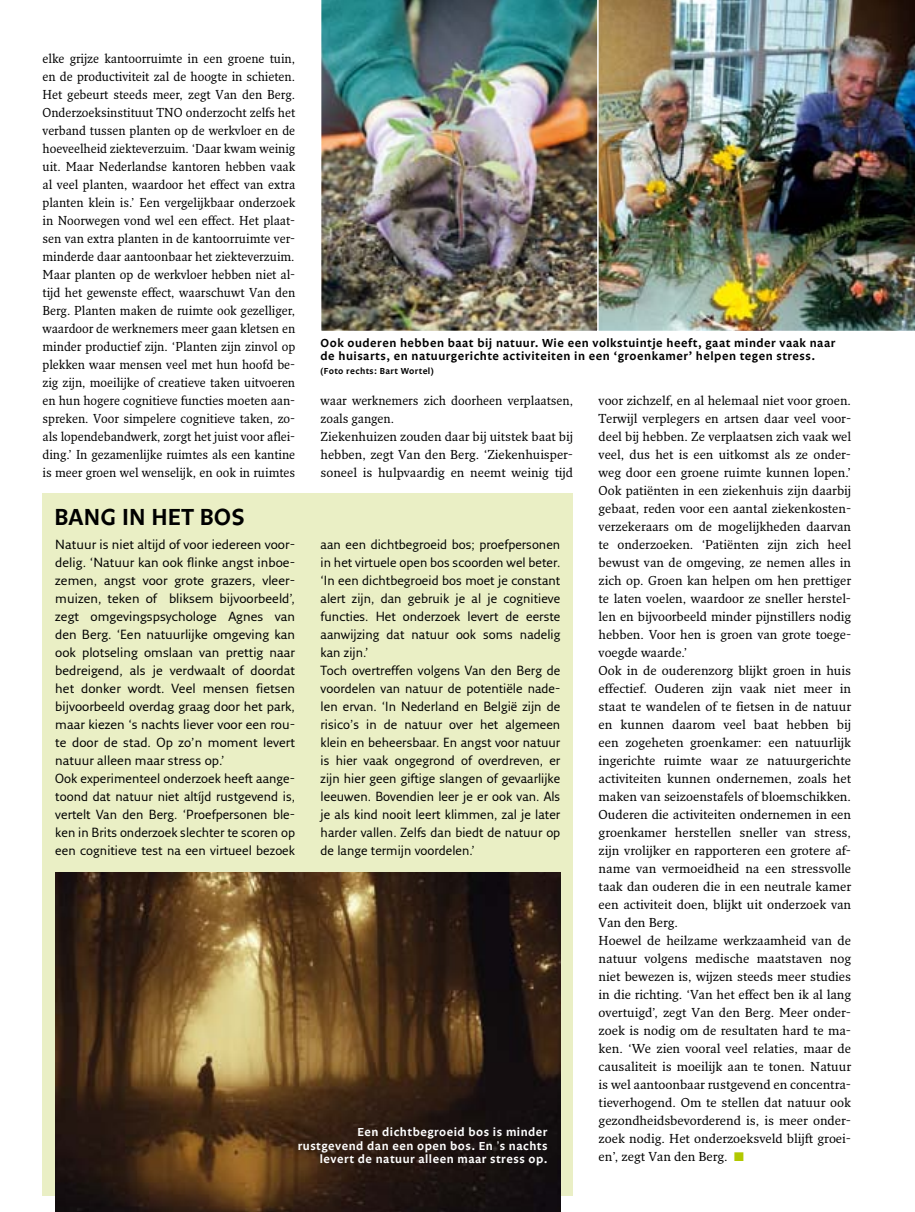
<style>
.page{position:relative;width:915px;height:1212px;background:#fff}
.page>*{position:absolute;margin:0;border:0;box-sizing:border-box;transform-origin:0 0}
.t1{font:600 24px "Legato OT";letter-spacing:.01em;color:#000}
.t2{font:12.9px/18px "Fresco Sans Std";color:#000}
.t3{font:12.6px/18px "Fresco Std";color:#000}
.t4{font:600 12px/13.5px "Legato OT";letter-spacing:.04em;color:#000}
.t5{font:600 12px/13.5px "Legato OT";letter-spacing:.04em;color:#fff;text-align:right}
.t6{font:600 9px "Legato OT";letter-spacing:.04em;color:#000}
.s1{color:#b1c800}
.s2{font-family:"Helvetica";font-weight:400}
</style>
<div class="page">
<img style="left:598px;top:0;width:316px;height:331px">
<img style="left:321px;top:0;width:277px;height:331px">
<div style="left:43px;top:493px;width:530px;height:702px;background:#eaefc5"></div>
<img style="left:55px;top:872px;width:505px;height:340px">
<p class="t3" style="left:43px;top:49px;width:254px;text-align:justify">elke grijze kantoorruimte in een groene tuin, en de productiviteit zal de hoogte in schieten.<br>Het gebeurt steeds meer, zegt Van den Berg.<br>Onderzoeksinstituut TNO onderzocht zelfs het verband tussen planten op de werkvloer en de hoeveelheid ziekteverzuim. ‘Daar kwam weinig uit. Maar Nederlandse kantoren hebben vaak al veel planten, waardoor het effect van extra planten klein is.’ Een vergelijkbaar onderzoek in Noorwegen vond wel een effect. Het plaat&shy;sen van extra planten in de kantoorruimte ver&shy;minderde daar aantoonbaar het ziekteverzuim.<br>Maar planten op de werkvloer hebben niet al&shy;tijd het gewenste effect, waarschuwt Van den Berg. Planten maken de ruimte ook gezelliger, waardoor de werknemers meer gaan kletsen en minder productief zijn. ‘Planten zijn zinvol op plekken waar mensen veel met hun hoofd be&shy;zig zijn, moeilijke of creatieve taken uitvoeren en hun hogere cognitieve functies moeten aan&shy;spreken. Voor simpelere cognitieve taken, zo&shy;als lopendebandwerk, zorgt het juist voor aflei&shy;ding.’ In gezamenlijke ruimtes als een kantine is meer groen wel wenselijk, en ook in ruimtes</p>
<p class="t4" style="left:320px;top:336px;width:516px">Ook ouderen hebben baat bij natuur. Wie een volkstuintje heeft, gaat minder vaak naar de huisarts, en natuurgerichte activiteiten in een ‘groenkamer’ helpen tegen stress.</p>
<p class="t6" style="left:320px;top:365px;width:115px">(Foto rechts: Bart Wortel)</p>
<p class="t3" style="left:320px;top:391px;width:254px">waar werknemers zich doorheen verplaatsen, zoals gangen.<br>Ziekenhuizen zouden daar bij uitstek baat bij hebben, zegt Van den Berg. ‘Ziekenhuisper&shy;soneel is hulpvaardig en neemt weinig tijd</p>
<p class="t3" style="left:598px;top:391px;width:254px">voor zichzelf, en al helemaal niet voor groen.<br>Terwijl verplegers en artsen daar veel voor&shy;deel bij hebben. Ze verplaatsen zich vaak wel veel, dus het is een uitkomst als ze onder&shy;weg door een groene ruimte kunnen lopen.’ Ook patiënten in een ziekenhuis zijn daarbij gebaat, reden voor een aantal ziekenkosten&shy;verzekeraars om de mogelijkheden daarvan te onderzoeken. ‘Patiënten zijn zich heel bewust van de omgeving, ze nemen alles in zich op. Groen kan helpen om hen prettiger te laten voelen, waardoor ze sneller herstel&shy;len en bijvoorbeeld minder pijnstillers nodig hebben. Voor hen is groen van grote toege&shy;voegde waarde.’<br>Ook in de ouderenzorg blijkt groen in huis effectief. Ouderen zijn vaak niet meer in staat te wandelen of te fietsen in de natuur en kunnen daarom veel baat hebben bij een zogeheten groenkamer: een natuurlijk ingerichte ruimte waar ze natuurgerichte activiteiten kunnen ondernemen, zoals het maken van seizoenstafels of bloemschikken.<br>Ouderen die activiteiten ondernemen in een groenkamer herstellen sneller van stress, zijn vrolijker en rapporteren een grotere af&shy;name van vermoeidheid na een stressvolle taak dan ouderen die in een neutrale kamer een activiteit doen, blijkt uit onderzoek van Van den Berg.<br>Hoewel de heilzame werkzaamheid van de natuur volgens medische maatstaven nog niet bewezen is, wijzen steeds meer studies in die richting. ‘Van het effect ben ik al lang overtuigd’, zegt Van den Berg. Meer onder&shy;zoek is nodig om de resultaten hard te ma&shy;ken. ‘We zien vooral veel relaties, maar de causaliteit is moeilijk aan te tonen. Natuur is wel aantoonbaar rustgevend en concentra&shy;tieverhogend. Om te stellen dat natuur ook gezondheidsbevorderend is, is meer onder&shy;zoek nodig. Het onderzoeksveld blijft groei&shy;en’, zegt Van den Berg. <span class="s1">■</span></p>
<h1 class="t1" style="left:54px;top:503px;width:192px">Bang in het bos</h1>
<p class="t2" style="left:55px;top:535px;width:241px">Natuur is niet altijd of voor iedereen voor&shy;delig. ‘Natuur kan ook flinke angst inboe&shy;zemen, angst voor grote grazers, vleer&shy;muizen, teken of bliksem bijvoorbeeld’, zegt omgevingspsychologe Agnes van den Berg. ‘Een natuurlijke omgeving kan ook plotseling omslaan van prettig naar bedreigend, als je verdwaalt of doordat het donker wordt. Veel mensen fietsen bijvoorbeeld overdag graag door het park, maar kiezen ‘s nachts liever voor een rou&shy;te door de stad. Op zo’n moment levert natuur alleen maar stress op.’<br>Ook experimenteel onderzoek heeft aange&shy;toond dat natuur niet altíjd rustgevend is, vertelt Van den Berg. ‘Proefpersonen ble&shy;ken in Brits onderzoek slechter te scoren op een cognitieve test na een virtueel bezoek</p>
<p class="t2" style="left:320px;top:535px;width:241px">aan een dichtbegroeid bos; proefpersonen in het virtuele open bos scoorden wel beter. ‘In een dichtbegroeid bos moet je constant alert zijn, dan gebruik je al je cognitieve functies. Het onderzoek levert de eerste aanwijzing dat natuur ook soms nadelig kan zijn.’<br>Toch overtreffen volgens Van den Berg de voordelen van natuur de potentiële nade&shy;len ervan. ‘In Nederland en België zijn de risico’s in de natuur over het algemeen klein en beheersbaar. En angst voor natuur is hier vaak ongegrond of overdreven, er zijn hier geen giftige slangen of gevaarlijke leeuwen. Bovendien leer je er ook van. Als je als kind nooit leert klimmen, zal je later harder vallen. Zelfs dan biedt de natuur op de lange termijn voordelen.’</p>
<p class="t5" style="left:298px;top:1126px;width:251px">Een dichtbegroeid bos is minder rustgevend dan een open bos. En <span class="s2">’</span>s nachts levert de natuur alleen maar stress op.</p>
</div>
